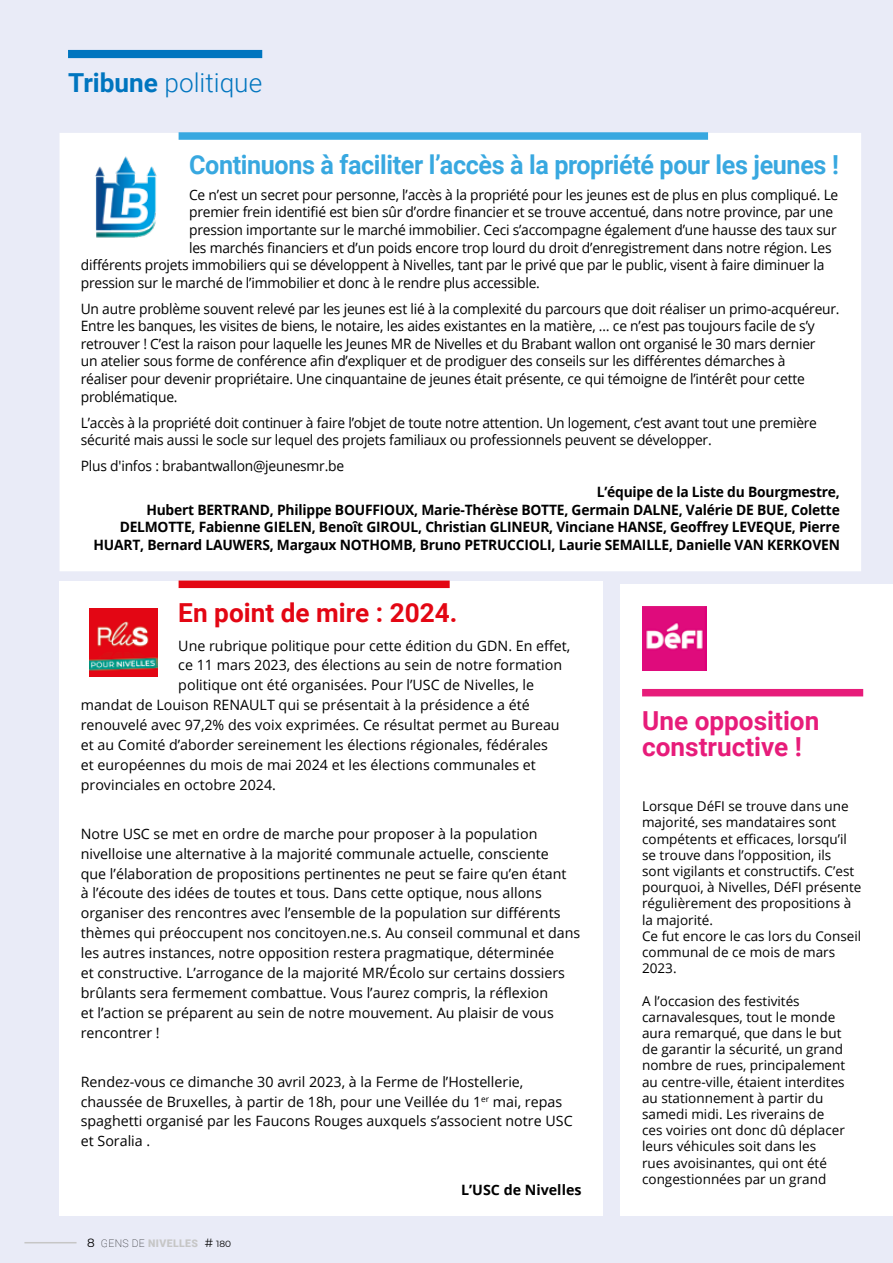
<style>
.page{position:relative;width:893px;height:1263px;background:#e9ebf7}
.page>*{position:absolute;margin:0;border:0;box-sizing:border-box;transform-origin:0 0}
.t1{font:700 26.25px "Roboto";letter-spacing:-.015em;color:#38a8e0;scale:.96 1}
.t2{font:700 26.25px/25.5px "Roboto";color:#e71c7a}
.t3{font:700 26.25px "Roboto";color:#e30613}
.t4{font:300 26.25px "Roboto";color:#0075bf}
.t5{font:14.25px/20px "Open Sans";letter-spacing:-.015em;color:#000}
.t6{font:700 14.25px/17.5px "Open Sans";letter-spacing:-.015em;color:#000;text-align:right}
.t7{font:13.5px/16.2px "Open Sans";color:#000}
.t8{font:900 10.5px "Roboto";letter-spacing:.035em;color:#c6c6c6}
.t9{font:9px "Montserrat";color:#000}
.s1{font-weight:700}
.s2{font-family:"Montserrat Alternates";font-weight:400;font-size:12px;color:#000}
.s3{font-weight:100;color:#000}
.s4{font-family:"Montserrat Alternates";font-weight:400;font-size:9px;color:#000}
.s5{font-size:12px}
</style>
<div class="page">
<div style="left:68px;top:50px;width:194px;height:8px;background:#0075bf"></div>
<hr style="left:24px;top:1242px;width:53px;height:1px;background:#c6c6c6">
<div style="left:621px;top:584px;width:272px;height:632px;background:#fff"></div>
<img style="left:642px;top:606px;width:64px;height:65px">
<div style="left:60px;top:581px;width:543px;height:635px;background:#fff"></div>
<div style="left:179px;top:580px;width:271px;height:8px;background:#e30613"></div>
<img style="left:89px;top:608px;width:68px;height:68px">
<div style="left:60px;top:133px;width:801px;height:438px;background:#fff"></div>
<div style="left:179px;top:132px;width:529px;height:8px;background:#38a8e0"></div>
<div style="left:642px;top:689px;width:221px;height:7px;background:#e71c7a"></div>
<svg style="left:83px;top:154px;width:85px;height:85px;background:#a6d1e6"></svg>
<h1 class="t4" style="left:68px;top:64px;width:196px"><span class="s1">Tribune</span> politique</h1>
<h1 class="t1" style="left:189px;top:146px;width:678px">Continuons à faciliter l’accès à la propriété pour les jeunes !</h1>
<p class="t5" style="left:189px;top:184px;width:651px">Ce n’est un secret pour personne, l’accès à la propriété pour les jeunes est de plus en plus compliqué. Le</p>
<p class="t5" style="left:189px;top:202px;width:646px">premier frein identifié est bien sûr d’ordre financier et se trouve accentué, dans notre province, par une</p>
<p class="t5" style="left:189px;top:219px;width:649px">pression importante sur le marché immobilier. Ceci s’accompagne également d’une hausse des taux sur</p>
<p class="t5" style="left:189px;top:237px;width:644px">les marchés financiers et d’un poids encore trop lourd du droit d’enregistrement dans notre région. Les</p>
<p class="t5" style="left:81px;top:255px;width:745px">différents projets immobiliers qui se développent à Nivelles, tant par le privé que par le public, visent à faire diminuer la</p>
<p class="t5" style="left:81px;top:272px;width:461px">pression sur le marché de l’immobilier et donc à le rendre plus accessible.</p>
<p class="t5" style="left:81px;top:299px;width:760px;line-height:17.5px">Un autre problème souvent relevé par les jeunes est lié à la complexité du parcours que doit réaliser un primo-acquéreur.<br>Entre les banques, les visites de biens, le notaire, les aides existantes en la matière, … ce n’est pas toujours facile de s’y retrouver ! C’est la raison pour laquelle les Jeunes MR de Nivelles et du Brabant wallon ont organisé le 30 mars dernier<br>un atelier sous forme de conférence afin d’expliquer et de prodiguer des conseils sur les différentes démarches à<br>réaliser pour devenir propriétaire. Une cinquantaine de jeunes était présente, ce qui témoigne de l’intérêt pour cette problématique.</p>
<p class="t5" style="left:81px;top:413px;width:738px;line-height:17.5px">L’accès à la propriété doit continuer à faire l’objet de toute notre attention. Un logement, c’est avant tout une première sécurité mais aussi le socle sur lequel des projets familiaux ou professionnels peuvent se développer.</p>
<p class="t5" style="left:81px;top:456px;width:265px">Plus d'infos : brabantwallon@jeunesmr.be</p>
<p class="t6" style="left:94px;top:483px;width:748px">L’équipe de la Liste du Bourgmestre,<br>Hubert BERTRAND, Philippe BOUFFIOUX, Marie-Thérèse BOTTE, Germain DALNE, Valérie DE BUE, Colette DELMOTTE, Fabienne GIELEN, Benoît GIROUL, Christian GLINEUR, Vinciane HANSE, Geoffrey LEVEQUE, Pierre HUART, Bernard LAUWERS, Margaux NOTHOMB, Bruno PETRUCCIOLI, Laurie SEMAILLE, Danielle VAN KERKOVEN</p>
<h1 class="t3" style="left:178px;top:594px;width:281px">En point de mire : 2024.</h1>
<p class="t5" style="left:178px;top:635px;width:394px">Une rubrique politique pour cette édition du GDN. En effet,</p>
<p class="t5" style="left:178px;top:655px;width:385px">ce 11 mars 2023, des élections au sein de notre formation</p>
<p class="t5" style="left:178px;top:675px;width:357px">politique ont été organisées. Pour l’USC de Nivelles, le</p>
<p class="t5" style="left:81px;top:695px;width:450px">mandat de Louison RENAULT qui se présentait à la présidence a été</p>
<p class="t5" style="left:81px;top:715px;width:480px">renouvelé avec 97,2% des voix exprimées. Ce résultat permet au Bureau</p>
<p class="t5" style="left:81px;top:735px;width:469px">et au Comité d’aborder sereinement les élections régionales, fédérales</p>
<p class="t5" style="left:81px;top:755px;width:457px">et européennes du mois de mai 2024 et les élections communales et</p>
<p class="t5" style="left:81px;top:775px;width:197px">provinciales en octobre 2024.</p>
<p class="t5" style="left:81px;top:823px;width:501px">Notre USC se met en ordre de marche pour proposer à la population nivelloise une alternative à la majorité communale actuelle, consciente<br>que l’élaboration de propositions pertinentes ne peut se faire qu’en étant<br>à l’écoute des idées de toutes et tous. Dans cette optique, nous allons organiser des rencontres avec l’ensemble de la population sur différents thèmes qui préoccupent nos concitoyen.ne.s. Au conseil communal et dans les autres instances, notre opposition restera pragmatique, déterminée<br>et constructive. L’arrogance de la majorité MR/Écolo sur certains dossiers brûlants sera fermement combattue. Vous l’aurez compris, la réflexion<br>et l’action se préparent au sein de notre mouvement. Au plaisir de vous rencontrer !</p>
<p class="t5" style="left:81px;top:1071px;width:493px">Rendez-vous ce dimanche 30 avril 2023, à la Ferme de l’Hostellerie, chaussée de Bruxelles, à partir de 18h, pour une Veillée du 1<sup>er</sup> mai, repas spaghetti organisé par les Faucons Rouges auxquels s’associent notre USC et Soralia .</p>
<p class="t6" style="left:461px;top:1180px;width:122px">L’USC de Nivelles</p>
<p class="t8" style="left:87px;top:1236px;width:146px"><span class="s2">8</span> <span class="s3">GENS DE</span> NIVELLES <span class="s2">#</span> <span class="s4">180</span></p>
<p class="t9" style="left:203px;top:1237px;width:28px"><span class="s5">#</span> 180</p>
<h1 class="t2" style="left:642px;top:707px;width:179px">Une opposition constructive !</h1>
<p class="t7" style="left:642px;top:798px;width:221px">Lorsque DéFI se trouve dans une majorité, ses mandataires sont compétents et efficaces, lorsqu’il se trouve dans l’opposition, ils sont vigilants et constructifs. C’est pourquoi, à Nivelles, DéFI présente régulièrement des propositions à la majorité.<br>Ce fut encore le cas lors du Conseil communal de ce mois de mars<br>2023.</p>
<p class="t7" style="left:642px;top:992px;width:205px">A l’occasion des festivités carnavalesques, tout le monde aura remarqué, que dans le but de garantir la sécurité, un grand nombre de rues, principalement au centre-ville, étaient interdites au stationnement à partir du samedi midi. Les riverains de ces voiries ont donc dû déplacer leurs véhicules soit dans les rues avoisinantes, qui ont été congestionnées par un grand</p>
</div>
